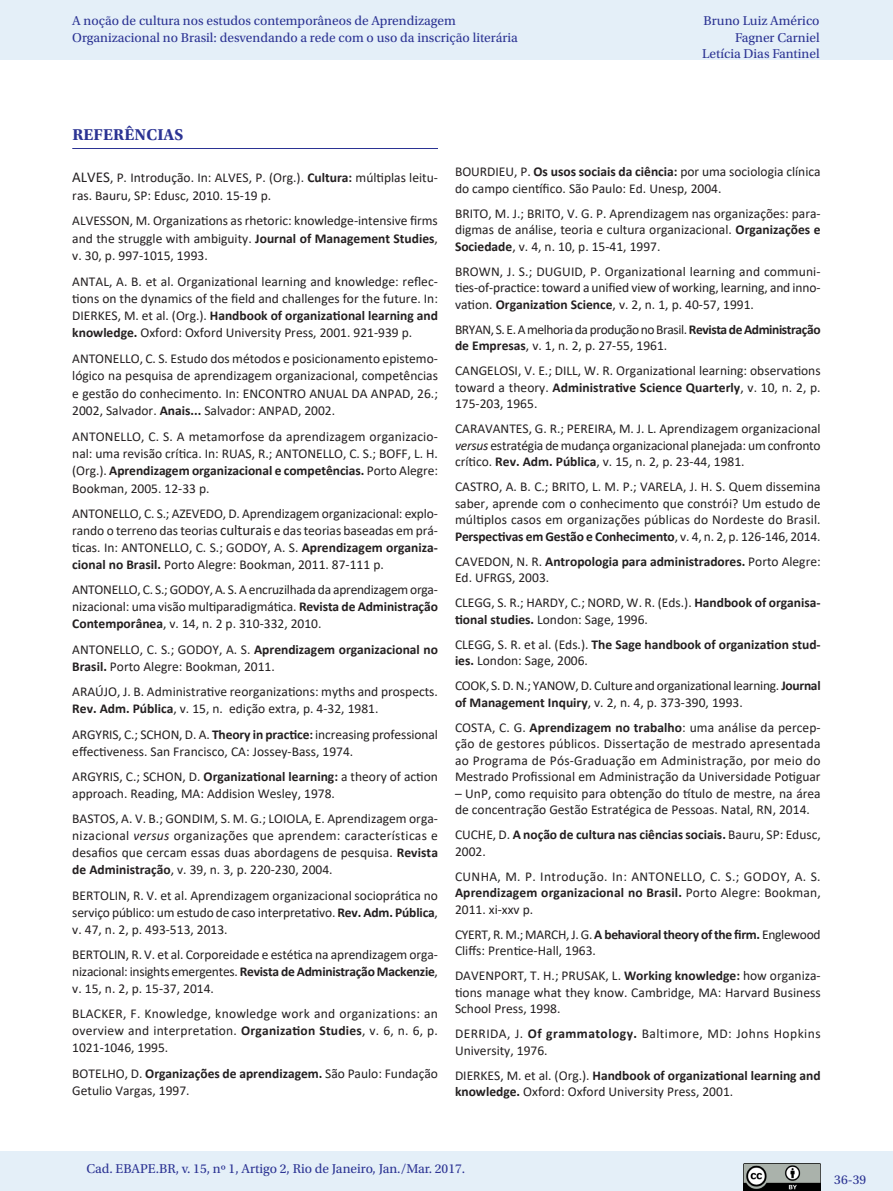
<style>
.page{position:relative;width:893px;height:1191px;background:#fff}
.page>*{position:absolute;margin:0;border:0;box-sizing:border-box;transform-origin:0 0}
._07_1_sub_1{font:700 16.5px "Utopia Std";letter-spacing:.01em;color:#2b3393}
.Referencias{font:13.5px/16.5px "Calibri";color:#231f20;text-align:justify}
.t1{font:13.5px/16.5px "Utopia Std";color:#2b3393}
.Referencias-2{font:13.5px/16.5px "Calibri";letter-spacing:-.02em;color:#231f20}
.Referencias-3{font:13.5px/16.5px "Calibri";letter-spacing:-.03em;color:#231f20}
.Referencias-4{font:13.5px/16.5px "Calibri";letter-spacing:.035em;color:#231f20}
.Referencias-5{font:700 13.5px/16.5px "Calibri";color:#231f20}
.s1{font-size:15px}
.s2{font-weight:700}
.s3{font-style:italic}
.s4{font-weight:400}
</style>
<div class="page">
<div style="left:0;top:1151px;width:893px;height:40px;background:#e4eff8"></div>
<img style="left:743px;top:1163px;width:78px;height:27px">
<div style="left:0;top:0;width:893px;height:60px;background:#e4eff8"></div>
<hr style="left:72px;top:148px;width:366px;height:1px;background:#2b3393">
<p class="t1" style="left:72px;top:13px;width:447px">A noção de cultura nos estudos contemporâneos de Aprendizagem<br>Organizacional no Brasil: desvendando a rede com o uso da inscrição literária</p>
<p class="t1" style="left:702px;top:13px;width:119px;text-align:right">Bruno Luiz Américo<br>Fagner Carniel<br>Letícia Dias Fantinel</p>
<p class="_07_1_sub_1" style="left:72px;top:125px;width:113px">REFERÊNCIAS</p>
<p class="Referencias" style="left:72px;top:169px;width:367px;line-height:17.2px"><span class="s1">ALVES</span>, P. Introdução. In: ALVES, P. (Org.). <span class="s2">Cultura:</span> múltiplas leitu&shy;ras. Bauru, SP: Edusc, 2010. 15-19 p.</p>
<p class="Referencias" style="left:72px;top:212px;width:367px;line-height:17.2px">ALVESSON, M. Organizations as rhetoric: knowledge-intensive firms and the struggle with ambiguity. <span class="s2">Journal of Management Studies</span>, v. 30, p. 997-1015, 1993.</p>
<p class="Referencias" style="left:72px;top:272px;width:367px;line-height:17.2px">ANTAL, A. B. et al. Organizational learning and knowledge: reflec&shy;tions on the dynamics of the field and challenges for the future. In:<br>DIERKES, M. et al. (Org.). <span class="s2">Handbook of organizational learning and knowledge.</span> Oxford: Oxford University Press, 2001. 921-939 p.</p>
<p class="Referencias" style="left:72px;top:350px;width:367px;line-height:17.2px">ANTONELLO, C. S. Estudo dos métodos e posicionamento epistemo&shy;lógico na pesquisa de aprendizagem organizacional, competências e gestão do conhecimento. In: ENCONTRO ANUAL DA ANPAD, 26.; 2002, Salvador. <span class="s2">Anais...</span> Salvador: ANPAD, 2002.</p>
<p class="Referencias" style="left:72px;top:427px;width:367px;line-height:17.2px">ANTONELLO, C. S. A metamorfose da aprendizagem organizacio&shy;nal: uma revisão crítica. In: RUAS, R.; ANTONELLO, C. S.; BOFF, L. H. (Org.). <span class="s2">Aprendizagem organizacional e competências.</span> Porto Alegre:<br>Bookman, 2005. 12-33 p.</p>
<p class="Referencias" style="left:72px;top:505px;width:367px;line-height:17px">ANTONELLO, C. S.; AZEVEDO, D. Aprendizagem organizacional: explo&shy;rando o terreno das teorias <span class="s1">culturais</span> e das teorias baseadas em prá&shy;ticas. In: ANTONELLO, C. S.; GODOY, A. S. <span class="s2">Aprendizagem organiza&shy;cional no Brasil.</span> Porto Alegre: Bookman, 2011. 87-111 p.</p>
<p class="Referencias" style="left:72px;top:581px;width:367px;line-height:17px">ANTONELLO, C. S.; GODOY, A. S. A encruzilhada da aprendizagem orga&shy;nizacional: uma visão multiparadigmática. <span class="s2">Revista de Administração Contemporânea</span>, v. 14, n. 2 p. 310-332, 2010.</p>
<p class="Referencias" style="left:72px;top:640px;width:367px;line-height:17px">ANTONELLO, C. S.; GODOY, A. S. <span class="s2">Aprendizagem organizacional no<br>Brasil.</span> Porto Alegre: Bookman, 2011.</p>
<p class="Referencias" style="left:72px;top:683px;width:367px;line-height:17px">ARAÚJO, J. B. Administrative reorganizations: myths and prospects.<br><span class="s2">Rev. Adm. Pública</span>, v. 15, n. edição extra, p. 4-32, 1981.</p>
<p class="Referencias" style="left:72px;top:725px;width:367px;line-height:17px">ARGYRIS, C.; SCHON, D. A. <span class="s2">Theory in practice:</span> increasing professional effectiveness. San Francisco, CA: Jossey-Bass, 1974.</p>
<p class="Referencias" style="left:72px;top:767px;width:367px;line-height:17px">ARGYRIS, C.; SCHON, D. <span class="s2">Organizational learning:</span> a theory of action approach. Reading, MA: Addision Wesley, 1978.</p>
<p class="Referencias" style="left:72px;top:810px;width:367px;line-height:17px">BASTOS, A. V. B.; GONDIM, S. M. G.; LOIOLA, E. Aprendizagem orga&shy;nizacional <span class="s3">versus</span> organizações que aprendem: características e desafios que cercam essas duas abordagens de pesquisa. <span class="s2">Revista de Administração</span>, v. 39, n. 3, p. 220-230, 2004.</p>
<p class="Referencias" style="left:72px;top:886px;width:367px;line-height:17px">BERTOLIN, R. V. et al. Aprendizagem organizacional socioprática no serviço público: um estudo de caso interpretativo. <span class="s2">Rev. Adm. Pública</span>, v. 47, n. 2, p. 493-513, 2013.</p>
<p class="Referencias" style="left:72px;top:945px;width:367px;line-height:17px">BERTOLIN, R. V. et al. Corporeidade e estética na aprendizagem orga&shy;nizacional: insights emergentes. <span class="s2">Revista de Administração Mackenzie</span>, v. 15, n. 2, p. 15-37, 2014.</p>
<p class="Referencias" style="left:72px;top:1005px;width:367px;line-height:17px">BLACKER, F. Knowledge, knowledge work and organizations: an overview and interpretation. <span class="s2">Organization Studies</span>, v. 6, n. 6, p.<br>1021-1046, 1995.</p>
<p class="Referencias" style="left:72px;top:1064px;width:367px;line-height:17.2px">BOTELHO, D. <span class="s2">Organizações de aprendizagem.</span> São Paulo: Fundação<br>Getulio Vargas, 1997.</p>
<p class="Referencias" style="left:455px;top:163px;width:367px">BOURDIEU, P. <span class="s2">Os usos sociais da ciência:</span> por uma sociologia clínica do campo científico. São Paulo: Ed. Unesp, 2004.</p>
<p class="Referencias" style="left:455px;top:204px;width:367px">BRITO, M. J.; BRITO, V. G. P. Aprendizagem nas organizações: para&shy;digmas de análise, teoria e cultura organizacional. <span class="s2">Organizações e Sociedade</span>, v. 4, n. 10, p. 15-41, 1997.</p>
<p class="Referencias" style="left:455px;top:262px;width:367px">BROWN, J. S.; DUGUID, P. Organizational learning and communi&shy;ties-of-practice: toward a unified view of working, learning, and inno&shy;vation. <span class="s2">Organization Science</span>, v. 2, n. 1, p. 40-57, 1991.</p>
<p class="Referencias-3" style="left:455px;top:320px;width:367px">BRYAN, S. E. A melhoria da produção no Brasil. <span class="s2">Revista de Administração de Empresas</span>, v. 1, n. 2, p. 27-55, 1961.</p>
<p class="Referencias" style="left:455px;top:362px;width:367px">CANGELOSI, V. E.; DILL, W. R. Organizational learning: observations toward a theory. <span class="s2">Administrative Science Quarterly</span>, v. 10, n. 2, p.<br>175-203, 1965.</p>
<p class="Referencias" style="left:455px;top:420px;width:367px">CARAVANTES, G. R.; PEREIRA, M. J. L. Aprendizagem organizacional <span class="s3">versus</span> estratégia de mudança organizacional planejada: um confronto crítico. <span class="s2">Rev. Adm. Pública</span>, v. 15, n. 2, p. 23-44, 1981.</p>
<p class="Referencias" style="left:455px;top:478px;width:367px">CASTRO, A. B. C.; BRITO, L. M. P.; VARELA, J. H. S. Quem dissemina saber, aprende com o conhecimento que constrói? Um estudo de múltiplos casos em organizações públicas do Nordeste do Brasil.<br><span class="s2">Perspectivas em Gestão e Conhecimento</span>, v. 4, n. 2, p. 126-146, 2014.</p>
<p class="Referencias" style="left:455px;top:552px;width:367px">CAVEDON, N. R. <span class="s2">Antropologia para administradores.</span> Porto Alegre:<br>Ed. UFRGS, 2003.</p>
<p class="Referencias" style="left:455px;top:594px;width:367px">CLEGG, S. R.; HARDY, C.; NORD, W. R. (Eds.). <span class="s2">Handbook of organisa&shy;tional studies.</span> London: Sage, 1996.</p>
<p class="Referencias" style="left:455px;top:635px;width:367px">CLEGG, S. R. et al. (Eds.). <span class="s2">The Sage handbook of organization stud&shy;ies.</span> London: Sage, 2006.</p>
<p class="Referencias-2" style="left:455px;top:677px;width:367px">COOK, S. D. N.; YANOW, D. Culture and organizational learning. <span class="s2">Journal of Management Inquiry</span>, v. 2, n. 4, p. 373-390, 1993.</p>
<p class="Referencias" style="left:455px;top:718px;width:367px">COSTA, C. G. <span class="s2">Aprendizagem no trabalho</span>: uma análise da percep&shy;ção de gestores públicos. Dissertação de mestrado apresentada ao Programa de Pós-Graduação em Administração, por meio do Mestrado Profissional em Administração da Universidade Potiguar</p>
<p class="Referencias" style="left:455px;top:784px;width:367px">– UnP, como requisito para obtenção do título de mestre, na área de concentração Gestão Estratégica de Pessoas. Natal, RN, 2014.</p>
<p class="Referencias-5" style="left:455px;top:826px;width:367px"><span class="s4">CUCHE, D.</span> A noção de cultura nas ciências sociais. <span class="s4">Bauru, SP: Edusc,<br>2002.</span></p>
<p class="Referencias" style="left:455px;top:867px;width:367px">CUNHA, M. P. Introdução. In: ANTONELLO, C. S.; GODOY, A. S.<br><span class="s2">Aprendizagem organizacional no Brasil.</span> Porto Alegre: Bookman, 2011. xi-xxv p.</p>
<p class="Referencias-2" style="left:455px;top:925px;width:367px">CYERT, R. M.; MARCH, J. G. <span class="s2">A behavioral theory of the firm.</span> Englewood<br>Cliffs: Prentice-Hall, 1963.</p>
<p class="Referencias" style="left:455px;top:967px;width:367px">DAVENPORT, T. H.; PRUSAK, L. <span class="s2">Working knowledge:</span> how organiza&shy;tions manage what they know. Cambridge, MA: Harvard Business School Press, 1998.</p>
<p class="Referencias-4" style="left:455px;top:1025px;width:367px">DERRIDA, J. <span class="s2">Of grammatology.</span> Baltimore, MD: Johns Hopkins<br>University, 1976.</p>
<p class="Referencias" style="left:455px;top:1066px;width:367px">DIERKES, M. et al. (Org.). <span class="s2">Handbook of organizational learning and knowledge.</span> Oxford: Oxford University Press, 2001.</p>
<p class="t1" style="left:86px;top:1160px;width:380px">Cad. EBAPE.BR, v. 15, nº 1, Artigo 2, Rio de Janeiro, Jan./Mar. 2017.</p>
<p class="t1" style="left:834px;top:1171px;width:33px">36-39</p>
</div>
